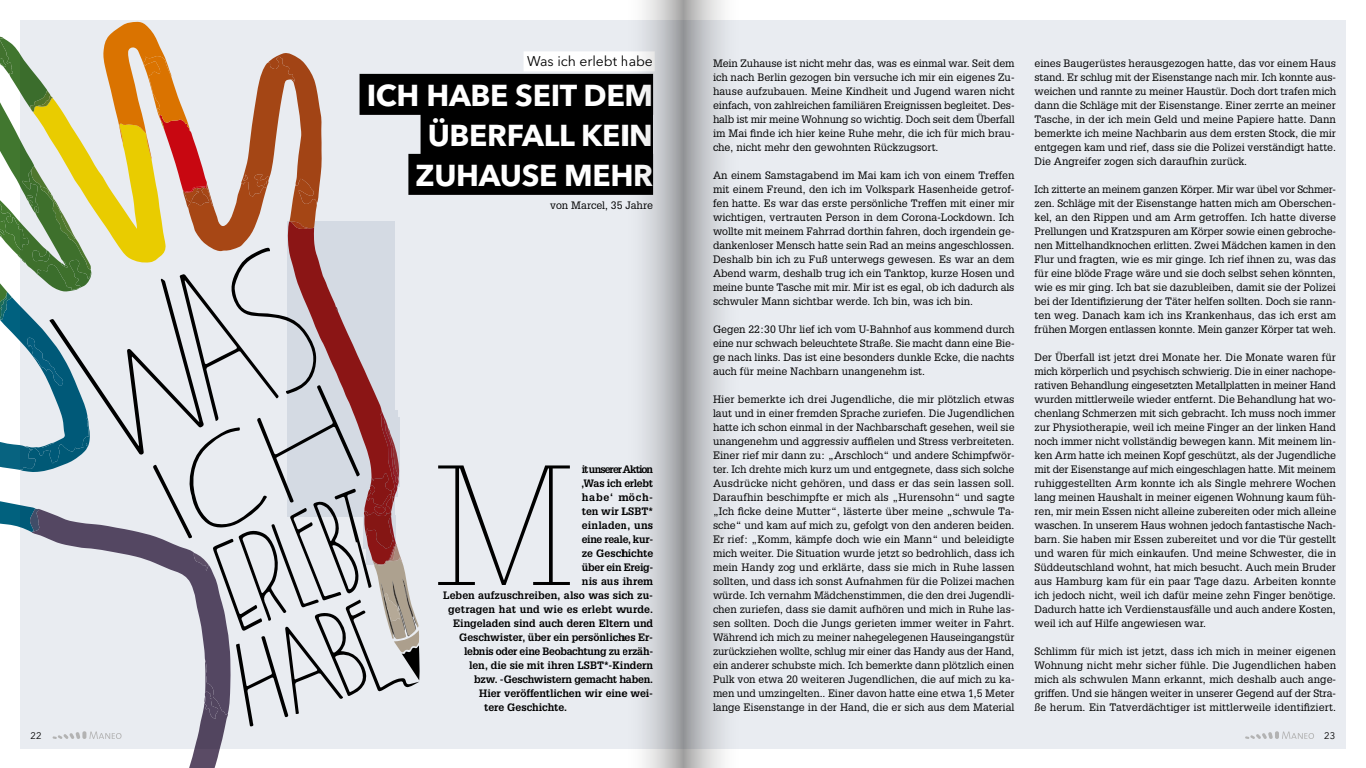
<style>
.page{position:relative;width:1366px;height:768px;background:#fff}
.page>*{position:absolute;margin:0;border:0;box-sizing:border-box;transform-origin:0 0}
.t1{font:100 166.9px "Glypha LT Std";color:#000}
.t2{font:700 30px/40px "Avenir Next LT Pro";letter-spacing:-.01em;color:#fff;text-align:right}
.t3{font:14px "Avenir Next LT Pro";letter-spacing:-.01em;color:#000}
.t4{font:10.5px/14px "Glypha LT Std";color:#000;text-align:justify}
.t5{font:700 10.5px "Glypha LT Std";letter-spacing:-.005em;color:#000}
.t6{font:700 10.5px "Glypha LT Std";letter-spacing:-.025em;color:#000}
.t7{font:700 10.5px "Glypha LT Std";letter-spacing:-.08em;color:#000}
.t8{font:700 10.5px "Glypha LT Std";letter-spacing:.07em;color:#000}
.t9{font:9.5px "Avenir Next LT Pro";color:#000}
</style>
<div class="page">
<div style="left:20px;top:20px;width:1326px;height:729px;background:#e9ecf1"></div>
<div style="left:524px;top:51px;width:131px;height:20px;background:#fff"></div>
<div style="left:360px;top:74px;width:293px;height:41px;background:#000"></div>
<div style="left:421px;top:114px;width:232px;height:41px;background:#000"></div>
<div style="left:408px;top:154px;width:245px;height:41px;background:#000"></div>
<svg style="left:1245px;top:731px;width:69px;height:8px"></svg>
<svg style="left:0;top:22px;width:420px;height:746px"></svg>
<svg style="left:683px;top:0;width:41px;height:768px;background:#bfc1c5"></svg>
<svg style="left:623px;top:0;width:60px;height:768px"></svg>
<h3 class="t3" style="left:527px;top:53px;width:127px">Was ich erlebt habe</h3>
<h2 class="t2" style="left:367px;top:76px;width:288px">ICH HABE SEIT DEM<br>ÜBERFALL KEIN<br>ZUHAUSE MEHR</h2>
<p class="t4" style="left:550px;top:198px;width:104px">von Marcel, 35 Jahre</p>
<h1 class="t1" style="left:435px;top:429px;width:141px">M</h1>
<p class="t7" style="left:582px;top:463px;width:73px">it unserer Aktion</p>
<p class="t5" style="left:582px;top:477px;width:73px">‚Was ich erlebt</p>
<p class="t8" style="left:582px;top:491px;width:73px">habe‘ möch-</p>
<p class="t5" style="left:582px;top:505px;width:73px">ten wir LSBT*</p>
<p class="t5" style="left:582px;top:519px;width:73px">einladen, uns</p>
<p class="t6" style="left:582px;top:533px;width:73px">eine reale, kur-</p>
<p class="t5" style="left:582px;top:547px;width:73px">ze Geschichte</p>
<p class="t5" style="left:582px;top:561px;width:73px">über ein Ereig-</p>
<p class="t5" style="left:582px;top:575px;width:73px">nis aus ihrem</p>
<p class="t5" style="left:443px;top:589px;width:211px">Leben aufzuschreiben, also was sich zu-</p>
<p class="t5" style="left:448px;top:603px;width:206px">getragen hat und wie es erlebt wurde.</p>
<p class="t5" style="left:453px;top:617px;width:202px">Eingeladen sind auch deren Eltern und</p>
<p class="t5" style="left:459px;top:631px;width:196px">Geschwister, über ein persönliches Er-</p>
<p class="t6" style="left:464px;top:645px;width:191px">lebnis oder eine Beobachtung zu erzäh-</p>
<p class="t5" style="left:469px;top:659px;width:185px">len, die sie mit ihren LSBT*-Kindern</p>
<p class="t5" style="left:474px;top:673px;width:181px">bzw. -Geschwistern gemacht haben.</p>
<p class="t5" style="left:479px;top:687px;width:176px">Hier veröffentlichen wir eine wei-</p>
<p class="t5" style="left:484px;top:701px;width:84px">tere Geschichte.</p>
<p class="t4" style="left:713px;top:56px;width:303px">Mein Zuhause ist nicht mehr das, was es einmal war. Seit dem ich nach Berlin gezogen bin versuche ich mir ein eigenes Zu&shy;hause aufzubauen. Meine Kindheit und Jugend waren nicht einfach, von zahlreichen familiären Ereignissen begleitet. Des&shy;halb ist mir meine Wohnung so wichtig. Doch seit dem Überfall im Mai finde ich hier keine Ruhe mehr, die ich für mich brau&shy;che, nicht mehr den gewohnten Rückzugsort.</p>
<p class="t4" style="left:713px;top:168px;width:303px">An einem Samstagabend im Mai kam ich von einem Treffen mit einem Freund, den ich im Volkspark Hasenheide getrof&shy;fen hatte. Es war das erste persönliche Treffen mit einer mir wichtigen, vertrauten Person in dem Corona-Lockdown. Ich wollte mit meinem Fahrrad dorthin fahren, doch irgendein ge&shy;dankenloser Mensch hatte sein Rad an meins angeschlossen.<br>Deshalb bin ich zu Fuß unterwegs gewesen. Es war an dem Abend warm, deshalb trug ich ein Tanktop, kurze Hosen und meine bunte Tasche mit mir. Mir ist es egal, ob ich dadurch als schwuler Mann sichtbar werde. Ich bin, was ich bin.</p>
<p class="t4" style="left:713px;top:322px;width:303px">Gegen 22:30 Uhr lief ich vom U-Bahnhof aus kommend durch eine nur schwach beleuchtete Straße. Sie macht dann eine Bie&shy;ge nach links. Das ist eine besonders dunkle Ecke, die nachts auch für meine Nachbarn unangenehm ist.</p>
<p class="t4" style="left:713px;top:392px;width:303px">Hier bemerkte ich drei Jugendliche, die mir plötzlich etwas laut und in einer fremden Sprache zuriefen. Die Jugendlichen hatte ich schon einmal in der Nachbarschaft gesehen, weil sie unangenehm und aggressiv auffielen und Stress verbreiteten.<br>Einer rief mir dann zu: „Arschloch“ und andere Schimpfwör&shy;ter. Ich drehte mich kurz um und entgegnete, dass sich solche Ausdrücke nicht gehören, und dass er das sein lassen soll.<br>Daraufhin beschimpfte er mich als „Hurensohn“ und sagte „Ich ficke deine Mutter“, lästerte über meine „schwule Ta&shy;sche“ und kam auf mich zu, gefolgt von den anderen beiden.<br>Er rief: „Komm, kämpfe doch wie ein Mann“ und beleidigte mich weiter. Die Situation wurde jetzt so bedrohlich, dass ich mein Handy zog und erklärte, dass sie mich in Ruhe lassen sollten, und dass ich sonst Aufnahmen für die Polizei machen würde. Ich vernahm Mädchenstimmen, die den drei Jugendli&shy;chen zuriefen, dass sie damit aufhören und mich in Ruhe las&shy;sen sollten. Doch die Jungs gerieten immer weiter in Fahrt.<br>Während ich mich zu meiner nahegelegenen Hauseingangstür zurückziehen wollte, schlug mir einer das Handy aus der Hand, ein anderer schubste mich. Ich bemerkte dann plötzlich einen Pulk von etwa 20 weiteren Jugendlichen, die auf mich zu ka&shy;men und umzingelten.. Einer davon hatte eine etwa 1,5 Meter lange Eisenstange in der Hand, die er sich aus dem Material</p>
<p class="t4" style="left:1034px;top:56px;width:303px">eines Baugerüstes herausgezogen hatte, das vor einem Haus stand. Er schlug mit der Eisenstange nach mir. Ich konnte aus&shy;weichen und rannte zu meiner Haustür. Doch dort trafen mich dann die Schläge mit der Eisenstange. Einer zerrte an meiner Tasche, in der ich mein Geld und meine Papiere hatte. Dann bemerkte ich meine Nachbarin aus dem ersten Stock, die mir entgegen kam und rief, dass sie die Polizei verständigt hatte.<br>Die Angreifer zogen sich daraufhin zurück.</p>
<p class="t4" style="left:1034px;top:182px;width:303px">Ich zitterte an meinem ganzen Körper. Mir war übel vor Schmer&shy;zen. Schläge mit der Eisenstange hatten mich am Oberschen&shy;kel, an den Rippen und am Arm getroffen. Ich hatte diverse Prellungen und Kratzspuren am Körper sowie einen gebroche&shy;nen Mittelhandknochen erlitten. Zwei Mädchen kamen in den Flur und fragten, wie es mir ginge. Ich rief ihnen zu, was das für eine blöde Frage wäre und sie doch selbst sehen könnten, wie es mir ging. Ich bat sie dazubleiben, damit sie der Polizei bei der Identifizierung der Täter helfen sollten. Doch sie rann&shy;ten weg. Danach kam ich ins Krankenhaus, das ich erst am frühen Morgen entlassen konnte. Mein ganzer Körper tat weh.</p>
<p class="t4" style="left:1034px;top:350px;width:303px">Der Überfall ist jetzt drei Monate her. Die Monate waren für mich körperlich und psychisch schwierig. Die in einer nachope&shy;rativen Behandlung eingesetzten Metallplatten in meiner Hand wurden mittlerweile wieder entfernt. Die Behandlung hat wo&shy;chenlang Schmerzen mit sich gebracht. Ich muss noch immer zur Physiotherapie, weil ich meine Finger an der linken Hand noch immer nicht vollständig bewegen kann. Mit meinem lin&shy;ken Arm hatte ich meinen Kopf geschützt, als der Jugendliche mit der Eisenstange auf mich eingeschlagen hatte. Mit meinem ruhiggestellten Arm konnte ich als Single mehrere Wochen lang meinen Haushalt in meiner eigenen Wohnung kaum füh&shy;ren, mir mein Essen nicht alleine zubereiten oder mich alleine waschen. In unserem Haus wohnen jedoch fantastische Nach&shy;barn. Sie haben mir Essen zubereitet und vor die Tür gestellt und waren für mich einkaufen. Und meine Schwester, die in Süddeutschland wohnt, hat mich besucht. Auch mein Bruder aus Hamburg kam für ein paar Tage dazu. Arbeiten konnte ich jedoch nicht, weil ich dafür meine zehn Finger benötige.<br>Dadurch hatte ich Verdienstausfälle und auch andere Kosten, weil ich auf Hilfe angewiesen war.</p>
<p class="t4" style="left:1034px;top:644px;width:303px">Schlimm für mich ist jetzt, dass ich mich in meiner eigenen Wohnung nicht mehr sicher fühle. Die Jugendlichen haben mich als schwulen Mann erkannt, mich deshalb auch ange&shy;griffen. Und sie hängen weiter in unserer Gegend auf der Stra&shy;ße herum. Ein Tatverdächtiger ist mittlerweile identifiziert.</p>
<p class="t9" style="left:31px;top:730px;width:13px">22</p>
<p class="t9" style="left:1324px;top:730px;width:13px">23</p>
</div>
